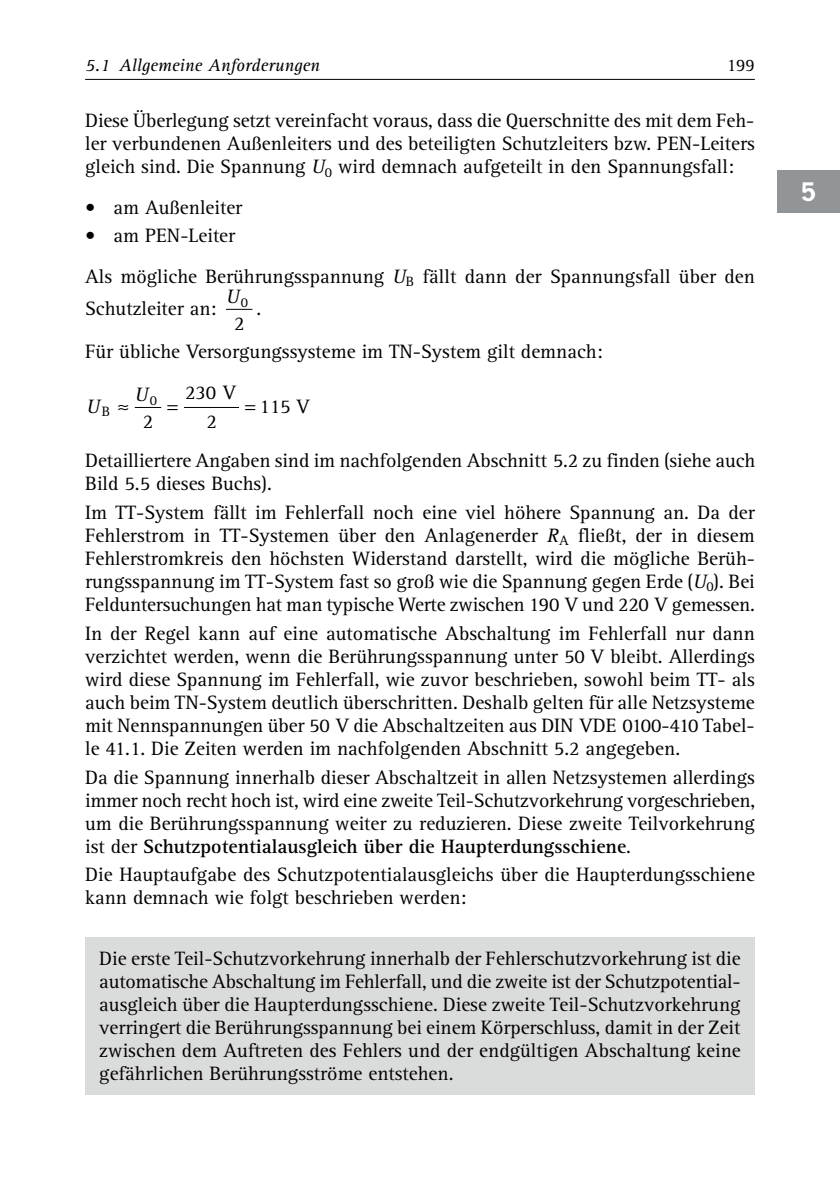
<style>
.page{position:relative;width:840px;height:1191px;background:#fff}
.page>*{position:absolute;margin:0;border:0;box-sizing:border-box;transform-origin:0 0}
.t1{font:700 24px "News Gothic Std";color:#fff}
.t2{font:20px/23px "Rotis Serif Pro";color:#040000;text-align:justify}
.t3{font:20px "Rotis Serif Std";letter-spacing:-.005em;color:#000}
.t4{font:italic 20px "Rotis Serif Std";color:#000}
.t5{font:italic 18px "Rotis Serif Pro";color:#040000}
.t6{font:18px "Rotis Serif Pro";color:#040000}
.t7{font:14px "Rotis Serif Std";color:#000}
.s1{font-style:italic}
.s2{font-family:"Rotis Serif Std"}
.s3{font-weight:700}
</style>
<div class="page">
<hr style="left:85px;top:79px;width:669px;height:1px;background:#040000">
<div style="left:777px;top:170px;width:62px;height:43px;background:#919597"></div>
<svg style="left:226px;top:309px;width:26px;height:1px"></svg>
<svg style="left:135px;top:407px;width:26px;height:1px"></svg>
<hr style="left:184px;top:407px;width:54px;height:1px;background:#000">
<div style="left:85px;top:937px;width:669px;height:157px;background:#dadcdc"></div>
<p class="t5" style="left:85px;top:58px;width:236px">5.1 Allgemeine Anforderungen</p>
<p class="t6" style="left:726px;top:58px;width:30px">199</p>
<p class="t2" style="left:85px;top:111px;width:671px">Diese Überlegung setzt vereinfacht voraus, dass die Querschnitte des mit dem Feh&shy;ler verbundenen Außenleiters und des beteiligten Schutzleiters bzw. PEN-Leiters gleich sind. Die Spannung <span class="s1">U</span><sub>0</sub> wird demnach aufgeteilt in den Spannungsfall:</p>
<p class="t2" style="left:85px;top:197px;width:159px"><span class="s2">•</span> am Außenleiter</p>
<p class="t2" style="left:85px;top:217px;width:670px;line-height:40.2px"><span class="s2">•</span> am PEN-Leiter<br>Als mögliche Berührungsspannung <span class="s1">U</span><sub>B</sub> fällt dann der Spannungsfall über den</p>
<p class="t2" style="left:85px;top:298px;width:178px">Schutzleiter an: <sup>0</sup> .</p>
<p class="t3" style="left:234px;top:314px;width:12px">2</p>
<p class="t4" style="left:226px;top:285px;width:15px">U</p>
<p class="t2" style="left:85px;top:341px;width:518px">Für übliche Versorgungssysteme im TN-System gilt demnach:</p>
<p class="t7" style="left:150px;top:394px;width:9px">0</p>
<p class="t7" style="left:102px;top:405px;width:10px">B</p>
<p class="t3" style="left:185px;top:384px;width:52px">230 V</p>
<p class="t4" style="left:135px;top:383px;width:15px">U</p>
<p class="t3" style="left:259px;top:397px;width:52px">115 V</p>
<p class="t4" style="left:87px;top:394px;width:15px">U</p>
<p class="t2" style="left:85px;top:451px;width:671px">Detailliertere Angaben sind im nachfolgenden Abschnitt 5.2 zu finden (siehe auch<br>Bild 5.5 dieses Buchs).</p>
<p class="t2" style="left:85px;top:503px;width:671px">Im TT-System fällt im Fehlerfall noch eine viel höhere Spannung an. Da der Fehlerstrom in TT-Systemen über den Anlagenerder <span class="s1">R</span><sub>A</sub> fließt, der in diesem Fehlerstromkreis den höchsten Widerstand darstellt, wird die mögliche Berüh&shy;rungsspannung im TT-System fast so groß wie die Spannung gegen Erde (<span class="s1">U</span><sub>0</sub>). Bei Felduntersuchungen hat man typische Werte zwischen 190 V und 220 V gemessen.</p>
<p class="t2" style="left:85px;top:623px;width:671px">In der Regel kann auf eine automatische Abschaltung im Fehlerfall nur dann verzichtet werden, wenn die Berührungsspannung unter 50 V bleibt. Allerdings wird diese Spannung im Fehlerfall, wie zuvor beschrieben, sowohl beim TT- als auch beim TN-System deutlich überschritten. Deshalb gelten für alle Netz systeme mit Nennspannungen über 50 V die Abschaltzeiten aus DIN VDE 0100-410 Tabel&shy;le 41.1. Die Zeiten werden im nachfolgenden Abschnitt 5.2 angegeben.</p>
<p class="t2" style="left:85px;top:767px;width:671px">Da die Spannung innerhalb dieser Abschaltzeit in allen Netzsystemen allerdings immer noch recht hoch ist, wird eine zweite Teil-Schutzvorkehrung vorgeschrieben, um die Berührungsspannung weiter zu reduzieren. Diese zweite Teilvorkehrung ist der <span class="s3">Schutzpotentialausgleich über die Haupterdungsschiene</span>.</p>
<p class="t2" style="left:85px;top:865px;width:671px">Die Hauptaufgabe des Schutzpotentialausgleichs über die Haupterdungsschiene kann demnach wie folgt beschrieben werden:</p>
<p class="t3" style="left:143px;top:413px;width:12px">2</p>
<p class="t3" style="left:206px;top:413px;width:12px">2</p>
<p class="t2" style="left:99px;top:949px;width:642px">Die erste Teil-Schutzvorkehrung innerhalb der Fehlerschutzvorkehrung ist die automatische Abschaltung im Fehlerfall, und die zweite ist der Schutzpotential&shy;ausgleich über die Haupterdungsschiene. Diese zweite Teil-Schutzvorkehrung verringert die Berührungsspannung bei einem Körperschluss, damit in der Zeit zwischen dem Auftreten des Fehlers und der endgültigen Abschaltung keine gefährlichen Berührungsströme entstehen.</p>
<p class="t1" style="left:800px;top:178px;width:16px">5</p>
</div>
